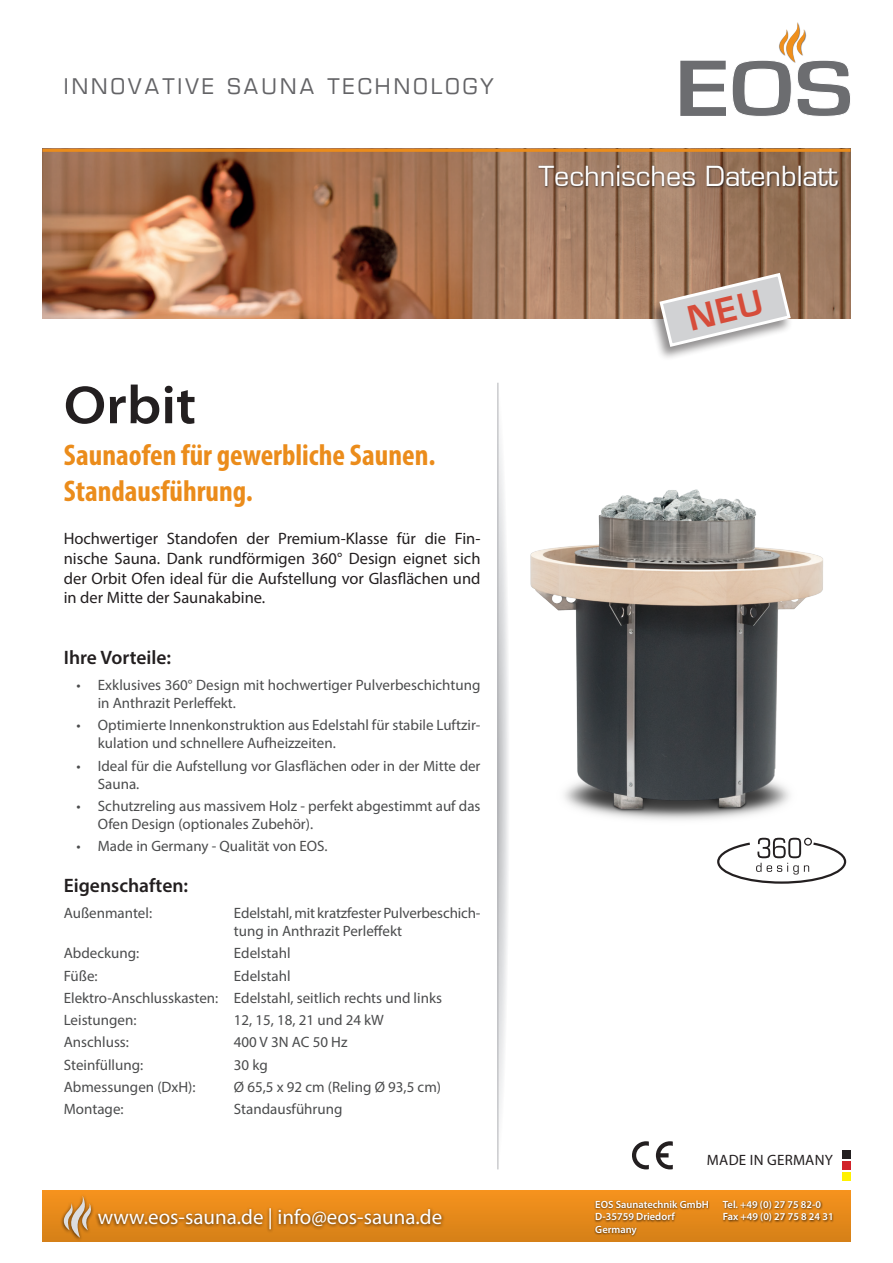
<style>
.page{position:relative;width:893px;height:1263px;background:#fff}
.page>*{position:absolute;margin:0;border:0;box-sizing:border-box;transform-origin:0 0}
.t1{font:600 semi-expanded 54px "Myriad Pro";color:#231f20}
.t2{font:700 condensed 30px/36px "Myriad Pro";color:#eb8c1b}
.t3{font:27px "Eurostile";color:#fff}
.t4{font:21px "Myriad Pro";color:#fff}
.t5{font:21px "Eurostile";letter-spacing:.15em;color:#636366}
.Fließtest{font:600 19.5px "Myriad Pro";color:#231f20}
.Fließtest-2{font:16.5px/19.8px "Myriad Pro";color:#231f20;text-align:justify}
.t6{font:15px/18px "Myriad Pro";color:#4b4c4d}
.t7{font:15px "Myriad Pro";letter-spacing:.02em;color:#231f20}
.t8{font:600 10.5px "Myriad Pro";color:#fff}
</style>
<div class="page">
<svg style="left:680px;top:61px;width:46px;height:55px"></svg>
<svg style="left:732px;top:22px;width:118px;height:94px"></svg>
<img style="left:43px;top:152px;width:807px;height:167px">
<hr style="left:43px;top:149px;width:807px;height:3px;background:#eb8c1b">
<div style="left:43px;top:1191px;width:807px;height:51px;background:linear-gradient(to bottom,#f6921d,#d58017)"></div>
<div style="left:95px;top:1206px;width:350px;height:28px;background:#231f20;opacity:.75"></div>
<div style="left:60px;top:1194px;width:34px;height:48px;background:#231f20;opacity:.75"></div>
<svg style="left:61px;top:1195px;width:31px;height:43px"></svg>
<div style="left:594px;top:1199px;width:239px;height:38px;background:#231f20;opacity:.75"></div>
<svg style="left:498px;top:383px;width:10px;height:786px"></svg>
<hr style="left:497px;top:383px;width:1px;height:786px;background:#b2b3b7">
<img style="left:499px;top:418px;width:324px;height:427px">
<svg style="left:716px;top:838px;width:131px;height:46px"></svg>
<div style="left:842px;top:1150px;width:8px;height:9px;background:#231f20"></div>
<div style="left:842px;top:1161px;width:8px;height:9px;background:#d1232a"></div>
<div style="left:842px;top:1172px;width:8px;height:8px;background:#fff101"></div>
<svg style="left:632px;top:1141px;width:17px;height:28px"></svg>
<svg style="left:656px;top:1141px;width:17px;height:28px"></svg>
<div style="left:537px;top:165px;width:303px;height:24px;background:#231f20;opacity:.75"></div>
<div style="left:647px;top:272px;width:146px;height:89px;background:#231f20;opacity:.5"></div>
<svg style="left:658px;top:271px;width:134px;height:78px"></svg>
<h3 class="t5" style="left:64px;top:74px;width:432px">INNOVATIVE SAUNA TECHNOLOGY</h3>
<p class="t3" style="left:538px;top:160px;width:301px">Technisches Datenblatt</p>
<p class="t1" style="left:64px;top:375px;width:134px">Orbit</p>
<p class="t2" style="left:64px;top:436px;width:373px">Saunaofen für gewerbliche Saunen.<br>Standausführung.</p>
<p class="Fließtest-2" style="left:64px;top:528px;width:418px">Hochwertiger Standofen der Premium-Klasse für die Fin&shy;nische Sauna. Dank rundförmigen 360° Design eignet sich der Orbit Ofen ideal für die Aufstellung vor Glasflächen und in der Mitte der Saunakabine.</p>
<p class="Fließtest" style="left:64px;top:645px;width:109px">Ihre Vorteile:</p>
<p class="t6" style="left:98px;top:676px;width:384px;text-indent:-21px">• Exklusives 360° Design mit hochwertiger Pulverbeschichtung in Anthrazit Perleffekt.</p>
<p class="t6" style="left:98px;top:716px;width:384px;text-indent:-21px">• Optimierte Innenkonstruktion aus Edelstahl für stabile Luftzir&shy;kulation und schnellere Aufheizzeiten.</p>
<p class="t6" style="left:98px;top:756px;width:384px;text-indent:-21px">• Ideal für die Aufstellung vor Glasflächen oder in der Mitte der<br>Sauna.</p>
<p class="t6" style="left:98px;top:796px;width:384px;text-indent:-21px">• Schutzreling aus massivem Holz - perfekt abgestimmt auf das<br>Ofen Design (optionales Zubehör).</p>
<p class="t6" style="left:77px;top:837px;width:253px">• Made in Germany - Qualität von EOS.</p>
<p class="Fließtest" style="left:64px;top:872px;width:126px">Eigenschaften:</p>
<p class="t6" style="left:64px;top:904px;width:90px">Außenmantel:</p>
<p class="t6" style="left:234px;top:904px;width:248px">Edelstahl, mit kratzfester Pulverbeschich&shy;tung in Anthrazit Perleffekt</p>
<p class="t6" style="left:64px;top:944px;width:77px">Abdeckung:</p>
<p class="t6" style="left:234px;top:944px;width:58px">Edelstahl</p>
<p class="t6" style="left:64px;top:966px;width:35px">Füße:</p>
<p class="t6" style="left:234px;top:966px;width:58px">Edelstahl</p>
<p class="t6" style="left:64px;top:988px;width:380px">Elektro-Anschlusskasten: Edelstahl, seitlich rechts und links</p>
<p class="t6" style="left:64px;top:1011px;width:74px">Leistungen:</p>
<p class="t6" style="left:234px;top:1011px;width:152px">12, 15, 18, 21 und 24 kW</p>
<p class="t6" style="left:64px;top:1033px;width:67px">Anschluss:</p>
<p class="t6" style="left:234px;top:1033px;width:115px">400 V 3N AC 50 Hz</p>
<p class="t6" style="left:64px;top:1055px;width:81px">Steinfüllung:</p>
<p class="t6" style="left:234px;top:1055px;width:35px">30 kg</p>
<p class="t6" style="left:64px;top:1077px;width:133px">Abmessungen (DxH):</p>
<p class="t6" style="left:234px;top:1077px;width:209px">Ø 65,5 x 92 cm (Reling Ø 93,5 cm)</p>
<p class="t6" style="left:64px;top:1100px;width:61px">Montage:</p>
<p class="t6" style="left:234px;top:1100px;width:110px">Standausführung</p>
<h3 class="t4" style="left:98px;top:1204px;width:346px">www.eos-sauna.de | info@eos-sauna.de</h3>
<p class="t7" style="left:707px;top:1150px;width:127px">MADE IN GERMANY</p>
<p class="t8" style="left:595px;top:1197px;width:115px">EOS Saunatechnik GmbH</p>
<p class="t8" style="left:723px;top:1197px;width:100px">Tel. +49 (0) 27 75 82-0</p>
<p class="t8" style="left:595px;top:1210px;width:81px">D-35759 Driedorf</p>
<p class="t8" style="left:723px;top:1210px;width:112px">Fax +49 (0) 27 75 8 24 31</p>
<p class="t8" style="left:595px;top:1222px;width:43px">Germany</p>
</div>
